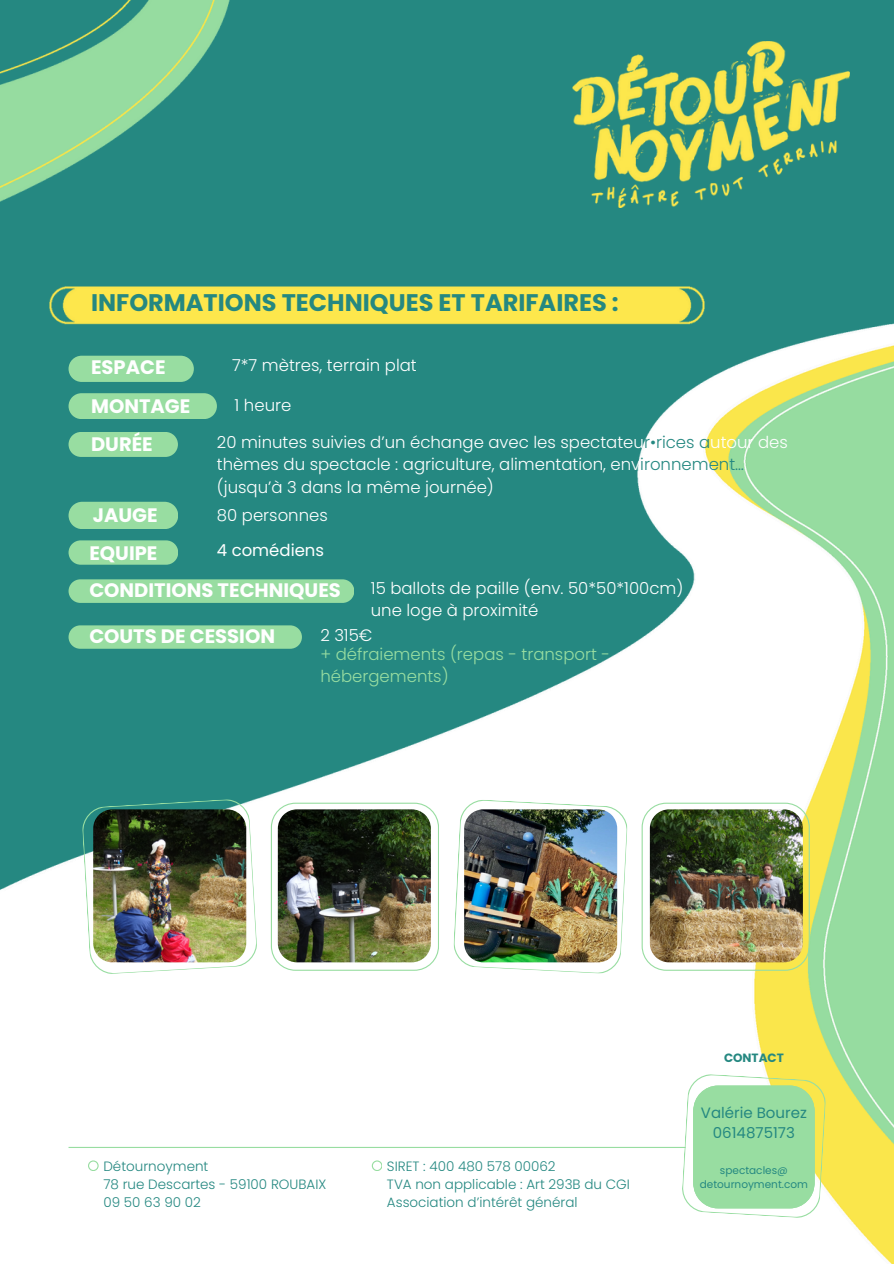
<style>
.page{position:relative;width:894px;height:1264px;background:#fff}
.page>*{position:absolute;margin:0;border:0;box-sizing:border-box;transform-origin:0 0}
.t1{font:700 24px "Poppins";color:#258881}
.t2{font:700 19.5px "Poppins";color:#fff}
.t3{font:300 16.5px/22.5px "Poppins";color:#fff}
.t4{font:300 16.5px/22.5px "Poppins";color:#98dda1}
.t5{font:16.5px "Poppins";color:#fff}
.t6{font:15px/20.2px "Poppins";color:#258881;text-align:center}
.t7{font:300 13.5px/18px "Poppins";color:#258881}
.t8{font:700 12px "Poppins";color:#258881}
.t9{font:10.5px "Poppins";color:#258881}
.s1{color:#258881}
</style>
<div class="page">
<img style="left:0;top:0;width:893px;height:1263px">
<hr style="left:68px;top:1146px;width:617px;height:1px;background:#98dda1">
<svg style="left:88px;top:1160px;width:10px;height:10px"></svg>
<svg style="left:371px;top:1160px;width:11px;height:10px"></svg>
<svg style="left:271px;top:802px;width:167px;height:168px"></svg>
<svg style="left:81px;top:798px;width:177px;height:176px"></svg>
<svg style="left:452px;top:799px;width:176px;height:175px"></svg>
<svg style="left:641px;top:802px;width:168px;height:168px"></svg>
<img style="left:278px;top:809px;width:153px;height:153px">
<img style="left:464px;top:809px;width:153px;height:153px">
<img style="left:649px;top:809px;width:153px;height:153px">
<img style="left:93px;top:809px;width:153px;height:153px">
<img style="left:50px;top:286px;width:653px;height:38px">
<svg style="left:68px;top:393px;width:149px;height:26px;background:#92d89f"></svg>
<div style="left:68px;top:356px;width:126px;height:26px;background:#98dda1;border-radius:13px"></div>
<div style="left:68px;top:432px;width:110px;height:25px;background:#98dda1"></div>
<div style="left:68px;top:502px;width:110px;height:27px;background:#98dda1"></div>
<div style="left:68px;top:540px;width:110px;height:24px;background:#98dda1;border-radius:12px"></div>
<svg style="left:68px;top:579px;width:286px;height:24px;background:#93d99f"></svg>
<div style="left:68px;top:625px;width:234px;height:23px;background:#98dda1;border-radius:12px"></div>
<img style="left:572px;top:42px;width:276px;height:165px">
<svg style="left:681px;top:1073px;width:145px;height:145px"></svg>
<h2 class="t1" style="left:91px;top:286px;width:529px">INFORMATIONS TECHNIQUES ET TARIFAIRES :</h2>
<h2 class="t3" style="left:232px;top:354px;width:186px">7*7 mètres, terrain plat</h2>
<h3 class="t3" style="left:234px;top:394px;width:58px">1 heure</h3>
<h3 class="t3" style="left:217px;top:431px;width:572px">20 minutes suivies d’un échange avec les spectateu<span class="s1">r•rices a</span>utour des thèmes du spectacle : agriculture, alimentation, env<span class="s1">ironnement… </span>(jusqu’à 3 dans la même journée)</h3>
<p class="t3" style="left:217px;top:503px;width:112px">80 personnes</p>
<p class="t5" style="left:217px;top:538px;width:109px">4 comédiens</p>
<p class="t3" style="left:371px;top:576px;width:314px">15 ballots de paille (env. 50*50*100cm) une loge à proximité</p>
<p class="t3" style="left:320px;top:624px;width:54px">2 315€</p>
<h5 class="t4" style="left:320px;top:642px;width:291px">+ défraiements (repas - transport - hébergements)</h5>
<h2 class="t2" style="left:91px;top:353px;width:76px">ESPACE</h2>
<h3 class="t2" style="left:91px;top:392px;width:101px">MONTAGE</h3>
<h3 class="t2" style="left:91px;top:430px;width:63px">DURÉE</h3>
<h3 class="t2" style="left:93px;top:502px;width:66px">JAUGE</h3>
<h2 class="t2" style="left:89px;top:539px;width:70px">EQUIPE</h2>
<h3 class="t2" style="left:89px;top:576px;width:253px">CONDITIONS TECHNIQUES</h3>
<h2 class="t2" style="left:89px;top:622px;width:187px">COUTS DE CESSION</h2>
<p class="t7" style="left:103px;top:1157px;width:224px">Détournoyment<br>78 rue Descartes - 59100 ROUBAIX<br>09 50 63 90 02</p>
<h3 class="t7" style="left:387px;top:1157px;width:244px">SIRET : 400 480 578 00062<br>TVA non applicable : Art 293B du CGI<br>Association d’intérêt général</h3>
<p class="t8" style="left:723px;top:1049px;width:61px">CONTACT</p>
<p class="t6" style="left:700px;top:1102px;width:107px">Valérie Bourez<br>0614875173</p>
<h4 class="t9" style="left:719px;top:1162px;width:69px">spectacles@</h4>
<h4 class="t9" style="left:699px;top:1177px;width:110px">detournoyment.com</h4>
</div>
